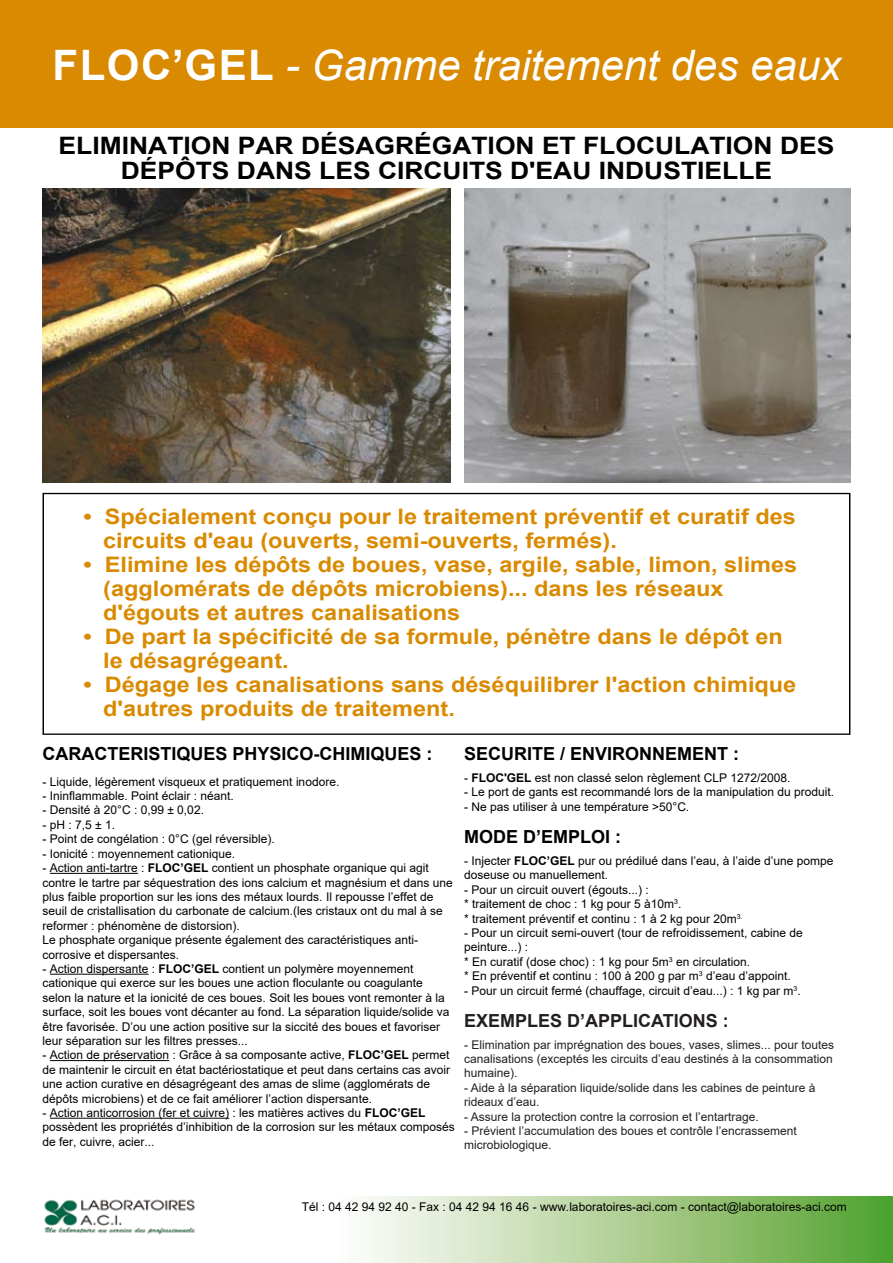
<style>
.page{position:relative;width:893px;height:1263px;background:#fff}
.page>*{position:absolute;margin:0;border:0;box-sizing:border-box;transform-origin:0 0}
.t1{font:italic 42px "Arial";color:#fff}
.t2{font:700 42px "Arial";color:#fff}
.t3{font:700 24px "Arial";color:#000;scale:1.1 1}
.t4{font:700 21.3px/24px "Arial";color:#d98a01;scale:1.1 1}
.t5{font:700 18px "Arial";color:#000}
.t6{font:700 18px "Arial";color:#231f20}
.t7{font:12px/14.4px "Arial";color:#000}
.t8{font:12px/14.4px "Arial";color:#231f20}
.s1{font-weight:700}
</style>
<div class="page">
<div style="left:0;top:0;width:893px;height:127px;background:#d98a01"></div>
<div style="left:43px;top:493px;width:807px;height:242px;border:1px solid #000"></div>
<hr style="left:50px;top:873px;width:88px;height:1px;background:#000">
<hr style="left:50px;top:974px;width:99px;height:1px;background:#000">
<hr style="left:50px;top:1060px;width:119px;height:1px;background:#000">
<hr style="left:50px;top:1118px;width:179px;height:1px;background:#000">
<svg style="left:367px;top:1196px;width:526px;height:67px;background:#aacd92"></svg>
<img style="left:44px;top:1199px;width:151px;height:36px">
<img style="left:464px;top:188px;width:386px;height:295px">
<img style="left:43px;top:188px;width:408px;height:295px">
<h1 class="t2" style="left:53px;top:36px;width:162px">floc’gel</h1>
<h1 class="t1" style="left:285px;top:38px;width:557px">- Gamme traitement des eaux</h1>
<h2 class="t3" style="left:59px;top:128px;width:181px">elimination par</h2>
<h2 class="t3" style="left:301px;top:128px;width:52px">désagr</h2>
<h2 class="t3" style="left:414px;top:128px;width:31px">égati</h2>
<h2 class="t3" style="left:495px;top:128px;width:144px">on et floculati</h2>
<h2 class="t3" style="left:733px;top:128px;width:60px">on des</h2>
<h2 class="t3" style="left:121px;top:154px;width:196px">dépôts dans les</h2>
<h2 class="t3" style="left:378px;top:154px;width:15px">circuits</h2>
<h2 class="t3" style="left:510px;top:154px;width:40px">d'eau</h2>
<h2 class="t3" style="left:599px;top:154px;width:40px">industielle</h2>
<h3 class="t4" style="left:103px;top:505px;width:631px;text-indent:-20px">• Spécialement conçu pour le traitement préventif et curatif des circuits d'eau (ouverts, semi-ouverts, fermés).</h3>
<h3 class="t4" style="left:103px;top:553px;width:632px;text-indent:-20px">• Elimine les dépôts de boues, vase, argile, sable, limon, slimes (agglomérats de dépôts microbiens)... dans les réseaux d'égouts et autres canalisations</h3>
<h3 class="t4" style="left:103px;top:625px;width:619px;text-indent:-20px">• De part la spécificité de sa formule, pénètre dans le dépôt en le désagrégeant.</h3>
<h3 class="t4" style="left:103px;top:673px;width:632px;text-indent:-20px">• Dégage les canalisations sans déséquilibrer l'action chimique d'autres produits de traitement.</h3>
<h3 class="t5" style="left:43px;top:741px;width:392px">CARACTERISTIQUES PHYSICO-CHIMIQUES :</h3>
<p class="t7" style="left:43px;top:774px;width:298px">- Liquide, légèrement visqueux et pratiquement inodore.</p>
<p class="t7" style="left:43px;top:788px;width:193px">- Ininflammable. Point éclair : néant.</p>
<p class="t7" style="left:43px;top:803px;width:163px">- Densité à 20°C : 0,99 ± 0,02.</p>
<p class="t7" style="left:43px;top:817px;width:74px">- pH : 7,5 ± 1.</p>
<p class="t7" style="left:43px;top:832px;width:234px">- Point de congélation : 0°C (gel réversible).</p>
<p class="t7" style="left:43px;top:846px;width:194px">- Ionicité : moyennement cationique.</p>
<p class="t7" style="left:43px;top:860px;width:412px">- Action anti-tartre : <span class="s1">FLOC’GEL</span> contient un phosphate organique qui agit contre le tartre par séquestration des ions calcium et magnésium et dans une plus faible proportion sur les ions des métaux lourds. Il repousse l’effet de seuil de cristallisation du carbonate de calcium.(les cristaux ont du mal à se reformer : phénomène de distorsion).<br>Le phosphate organique présente également des caractéristiques anti&shy;corrosive et dispersantes.</p>
<p class="t7" style="left:43px;top:961px;width:408px">- Action dispersante : <span class="s1">FLOC’GEL</span> contient un polymère moyennement cationique qui exerce sur les boues une action floculante ou coagulante selon la nature et la ionicité de ces boues. Soit les boues vont remonter à la surface, soit les boues vont décanter au fond. La séparation liquide/solide va être favorisée. D’ou une action positive sur la siccité des boues et favoriser leur séparation sur les filtres presses...</p>
<p class="t7" style="left:43px;top:1048px;width:409px">- Action de préservation : Grâce à sa composante active, <span class="s1">FLOC’GEL</span> permet de maintenir le circuit en état bactériostatique et peut dans certains cas avoir une action curative en désagrégeant des amas de slime (agglomérats de dépôts microbiens) et de ce fait améliorer l’action dispersante.</p>
<p class="t7" style="left:43px;top:1105px;width:414px">- Action anticorrosion (fer et cuivre) : les matières actives du <span class="s1">FLOC’GEL </span>possèdent les propriétés d’inhibition de la corrosion sur les métaux composés de fer, cuivre, acier...</p>
<h3 class="t5" style="left:464px;top:741px;width:277px">SECURITE / environnement :</h3>
<p class="t7" style="left:464px;top:770px;width:328px">- <span class="s1">FLOC'GEL</span> est non classé selon règlement CLP 1272/2008.</p>
<p class="t7" style="left:464px;top:785px;width:372px">- Le port de gants est recommandé lors de la manipulation du produit.</p>
<p class="t7" style="left:464px;top:799px;width:227px">- Ne pas utiliser à une température &gt;50°C.</p>
<h3 class="t5" style="left:464px;top:824px;width:159px">MODE D’EMPLOI :</h3>
<p class="t7" style="left:464px;top:853px;width:371px">- Injecter <span class="s1">FLOC’GEL</span> pur ou prédilué dans l’eau, à l’aide d’une pompe doseuse ou manuellement.</p>
<p class="t7" style="left:464px;top:882px;width:280px">- Pour un circuit ouvert (égouts...) :<br>* traitement de choc : 1 kg pour 5 à10m<sup>3</sup>.<br>* traitement préventif et continu : 1 à 2 kg pour 20m<sup>3.</sup></p>
<p class="t7" style="left:464px;top:925px;width:340px">- Pour un circuit semi-ouvert (tour de refroidissement, cabine de peinture...) :<br>* En curatif (dose choc) : 1 kg pour 5m<sup>3</sup> en circulation.<br>* En préventif et continu : 100 à 200 g par m<sup>3</sup> d’eau d’appoint.</p>
<p class="t7" style="left:464px;top:983px;width:338px">- Pour un circuit fermé (chauffage, circuit d’eau...) : 1 kg par m<sup>3</sup>.</p>
<h3 class="t6" style="left:464px;top:1008px;width:266px">EXEMPLES D’APPLICATIONS :</h3>
<p class="t8" style="left:464px;top:1037px;width:372px;text-align:justify">- Elimination par imprégnation des boues, vases, slimes... pour toutes canalisations (exceptés les circuits d’eau destinés à la consommation humaine).</p>
<p class="t8" style="left:464px;top:1080px;width:353px">- Aide à la séparation liquide/solide dans les cabines de peinture à rideaux d’eau.</p>
<p class="t8" style="left:464px;top:1109px;width:296px">- Assure la protection contre la corrosion et l’entartrage.</p>
<p class="t8" style="left:464px;top:1123px;width:334px">- Prévient l’accumulation des boues et contrôle l’encrassement microbiologique.</p>
<p class="t7" style="left:302px;top:1199px;width:547px">Tél : 04 42 94 92 40 - Fax : 04 42 94 16 46 - www.laboratoires-aci.com - contact@laboratoires-aci.com</p>
</div>
